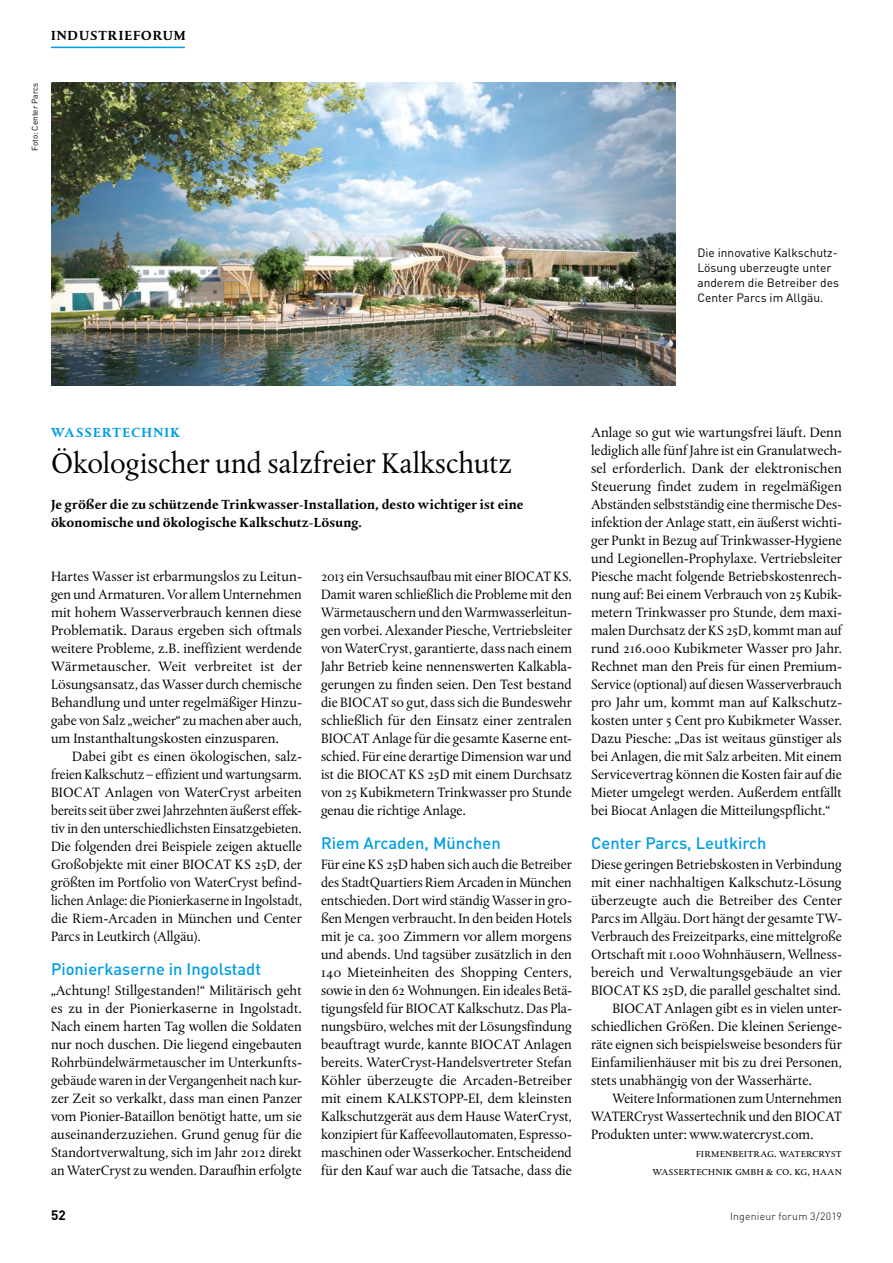
<style>
.page{position:relative;width:893px;height:1263px;background:#fff}
.page>*{position:absolute;margin:0;border:0;box-sizing:border-box;transform-origin:0 0}
.t1{font:30px "DTL Albertina ST";color:#000}
.t2{font:500 16.5px "DIN";color:#009ee3}
.t3{font:14.25px/18px "DTL Albertina ST";color:#000;text-align:justify}
.t4{font:14.25px/18px "DTL Albertina ST";color:#000;text-align:justify;scale:.95 1}
.t5{font:14.25px "DTL Albertina ST";color:#000;scale:.94 1}
.t6{font:14.25px "DTL Albertina ST";color:#000;scale:.96 1}
.t7{font:700 13.5px/18px "DTL Albertina T";letter-spacing:.02em;color:#000}
.t8{font:700 13.5px "DTL Albertina T";letter-spacing:.06em;color:#000}
.t9{font:700 13.5px "DTL Albertina T";letter-spacing:.09em;color:#009ee3}
.t10{font:700 13.5px "DIN";color:#000}
.t11{font:12px/15px "DIN";color:#000}
.t12{font:12px/18px "DTL Albertina T Caps";letter-spacing:.005em;color:#000;text-align:right}
.t13{font:300 10.5px "DIN";letter-spacing:.02em;color:#000}
.t14{font:8.25px "DIN";color:#000}
</style>
<div class="page">
<hr style="left:51px;top:47px;width:134px;height:1px;background:#009ee3">
<img style="left:51px;top:83px;width:624px;height:303px">
<p class="t8" style="left:51px;top:27px;width:136px">INDUSTRIEFORUM</p>
<p class="t14" style="left:30px;top:151px;width:70px;rotate:-90deg">Foto: Center Parcs</p>
<p class="t11" style="left:697px;top:244px;width:143px">Die innovative Kalkschutz-<br>Lösung uberzeugte unter anderem die Betreiber des<br>Center Parcs im Allgäu.</p>
<p class="t9" style="left:51px;top:423px;width:131px">WASSERTECHNIK</p>
<p class="t1" style="left:51px;top:445px;width:463px">Ökologischer und salzfreier Kalkschutz</p>
<p class="t7" style="left:51px;top:495px;width:474px">Je größer die zu schützende Trinkwasser-Installation, desto wichtiger ist eine ökonomische und ökologische Kalkschutz-Lösung.</p>
<p class="t3" style="left:51px;top:567px;width:252px">Hartes Wasser ist erbarmungslos zu Leitun-</p>
<p class="t3" style="left:51px;top:585px;width:252px">gen und Armaturen. Vor allem Unternehmen</p>
<p class="t3" style="left:51px;top:603px;width:252px">mit hohem Wasserverbrauch kennen diese</p>
<p class="t3" style="left:51px;top:621px;width:252px">Problematik. Daraus ergeben sich oftmals</p>
<p class="t3" style="left:51px;top:639px;width:252px">weitere Probleme, z.B. ineffizient werdende</p>
<p class="t3" style="left:51px;top:657px;width:252px">Wärmetauscher. Weit verbreitet ist der</p>
<p class="t3" style="left:51px;top:675px;width:252px">Lösungsansatz, das Wasser durch chemische</p>
<p class="t3" style="left:51px;top:693px;width:252px">Behandlung und unter regelmäßiger Hinzu-</p>
<p class="t3" style="left:51px;top:711px;width:252px">gabe von Salz „weicher“ zu machen aber auch,</p>
<p class="t3" style="left:51px;top:729px;width:229px">um Instanthaltungskosten einzusparen.</p>
<p class="t3" style="left:72px;top:747px;width:231px">Dabei gibt es einen ökologischen, salz-</p>
<p class="t5" style="left:51px;top:765px;width:268px">freien Kalkschutz – effizient und wartungsarm.</p>
<p class="t3" style="left:51px;top:783px;width:252px">BIOCAT Anlagen von WaterCryst arbeiten</p>
<p class="t5" style="left:51px;top:801px;width:268px">bereits seit über zwei Jahrzehnten äußerst effek-</p>
<p class="t6" style="left:51px;top:819px;width:263px">tiv in den unterschiedlichsten Einsatzgebieten.</p>
<p class="t3" style="left:51px;top:837px;width:252px">Die folgenden drei Beispiele zeigen aktuelle</p>
<p class="t3" style="left:51px;top:855px;width:252px">Großobjekte mit einer BIOCAT KS 25D, der</p>
<p class="t3" style="left:51px;top:873px;width:252px">größten im Portfolio von WaterCryst befind-</p>
<p class="t4" style="left:51px;top:891px;width:266px">lichen Anlage: die Pionierkaserne in Ingolstadt,</p>
<p class="t3" style="left:51px;top:909px;width:252px">die Riem-Arcaden in München und Center</p>
<p class="t3" style="left:51px;top:927px;width:151px">Parcs in Leutkirch (Allgäu).</p>
<p class="t2" style="left:51px;top:959px;width:211px">Pionierkaserne in Ingolstadt</p>
<p class="t3" style="left:51px;top:981px;width:252px">„Achtung! Stillgestanden!“ Militärisch geht es zu in der Pionierkaserne in Ingolstadt.<br>Nach einem harten Tag wollen die Soldaten nur noch duschen. Die liegend eingebauten Rohrbündelwärmetauscher im Unterkunfts&shy;gebäude waren in der Vergangenheit nach kur&shy;zer Zeit so verkalkt, dass man einen Panzer vom Pionier-Bataillon benötigt hatte, um sie auseinanderzuziehen. Grund genug für die Standortverwaltung, sich im Jahr 2012 direkt an WaterCryst zu wenden. Daraufhin erfolgte</p>
<p class="t4" style="left:321px;top:567px;width:266px">2013 ein Versuchsaufbau mit einer BIOCAT KS.<br>Damit waren schließlich die Probleme mit den Wärmetauschern und den Warmwasserleitun&shy;gen vorbei. Alexander Piesche, Vertriebsleiter von WaterCryst, garantierte, dass nach einem Jahr Betrieb keine nennenswerten Kalkabla&shy;gerungen zu finden seien. Den Test bestand die BIOCAT so gut, dass sich die Bundeswehr schließlich für den Einsatz einer zentralen BIOCAT Anlage für die gesamte Kaserne ent&shy;schied. Für eine derartige Dimension war und ist die BIOCAT KS 25D mit einem Durchsatz von 25 Kubikmetern Trinkwasser pro Stunde genau die richtige Anlage.</p>
<p class="t2" style="left:321px;top:833px;width:181px">Riem Arcaden, München</p>
<p class="t3" style="left:321px;top:855px;width:252px">Für eine KS 25D haben sich auch die Betreiber des StadtQuartiers Riem Arcaden in München entschieden. Dort wird ständig Wasser in gro&shy;ßen Mengen verbraucht. In den beiden Hotels mit je ca. 300 Zimmern vor allem morgens und abends. Und tagsüber zusätzlich in den 140 Mieteinheiten des Shopping Centers, sowie in den 62 Wohnungen. Ein ideales Betä&shy;tigungsfeld für BIOCAT Kalkschutz. Das Pla&shy;nungsbüro, welches mit der Lösungsfindung beauftragt wurde, kannte BIOCAT Anlagen bereits. WaterCryst-Handelsvertreter Stefan Köhler überzeugte die Arcaden-Betreiber mit einem KALKSTOPP-EI, dem kleinsten Kalkschutzgerät aus dem Hause WaterCryst, konzipiert für Kaffeevollautomaten, Espresso&shy;maschinen oder Wasserkocher. Entscheidend für den Kauf war auch die Tatsache, dass die</p>
<p class="t3" style="left:591px;top:423px;width:252px">Anlage so gut wie wartungsfrei läuft. Denn lediglich alle fünf Jahre ist ein Granulatwech&shy;sel erforderlich. Dank der elektronischen Steuerung findet zudem in regelmäßigen Abständen selbstständig eine thermische Des&shy;infektion der Anlage statt, ein äußerst wichti&shy;ger Punkt in Bezug auf Trinkwasser-Hygiene und Legionellen-Prophylaxe. Vertriebsleiter Piesche macht folgende Betriebskostenrech&shy;nung auf: Bei einem Verbrauch von 25 Kubik&shy;metern Trinkwasser pro Stunde, dem maxi&shy;malen Durchsatz der KS 25D, kommt man auf rund 216.000 Kubikmeter Wasser pro Jahr.<br>Rechnet man den Preis für einen Premium-Service (optional) auf diesen Wasserverbrauch pro Jahr um, kommt man auf Kalkschutz&shy;kosten unter 5 Cent pro Kubikmeter Wasser.<br>Dazu Piesche: „Das ist weitaus günstiger als bei Anlagen, die mit Salz arbeiten. Mit einem Servicevertrag können die Kosten fair auf die Mieter umgelegt werden. Außerdem entfällt bei Biocat Anlagen die Mitteilungspflicht.“</p>
<p class="t2" style="left:591px;top:833px;width:177px">Center Parcs, Leutkirch</p>
<p class="t3" style="left:591px;top:855px;width:252px">Diese geringen Betriebskosten in Verbindung</p>
<p class="t3" style="left:591px;top:873px;width:252px">mit einer nachhaltigen Kalkschutz-Lösung</p>
<p class="t3" style="left:591px;top:891px;width:252px">überzeugte auch die Betreiber des Center</p>
<p class="t3" style="left:591px;top:909px;width:252px">Parcs im Allgäu. Dort hängt der gesamte TW-</p>
<p class="t3" style="left:591px;top:927px;width:252px">Verbrauch des Freizeitparks, eine mittelgroße</p>
<p class="t3" style="left:591px;top:945px;width:252px">Ortschaft mit 1.000 Wohnhäusern, Wellness-</p>
<p class="t3" style="left:591px;top:963px;width:252px">bereich und Verwaltungsgebäude an vier</p>
<p class="t3" style="left:591px;top:981px;width:251px">BIOCAT KS 25D, die parallel geschaltet sind.</p>
<p class="t3" style="left:612px;top:999px;width:231px">BIOCAT Anlagen gibt es in vielen unter-</p>
<p class="t3" style="left:591px;top:1017px;width:252px">schiedlichen Größen. Die kleinen Serienge-</p>
<p class="t3" style="left:591px;top:1035px;width:252px">räte eignen sich beispielsweise besonders für</p>
<p class="t3" style="left:591px;top:1053px;width:252px">Einfamilienhäuser mit bis zu drei Personen,</p>
<p class="t3" style="left:591px;top:1071px;width:222px">stets unabhängig von der Wasserhärte.</p>
<p class="t4" style="left:612px;top:1089px;width:243px">Weitere Informationen zum Unternehmen</p>
<p class="t4" style="left:591px;top:1107px;width:266px">WATERCryst Wassertechnik und den BIOCAT</p>
<p class="t3" style="left:591px;top:1125px;width:224px">Produkten unter: www.watercryst.com.</p>
<p class="t12" style="left:652px;top:1144px;width:191px">firmenbeitrag. watercryst wassertechnik gmbh &amp; co. kg, haan</p>
<p class="t10" style="left:51px;top:1207px;width:16px">52</p>
<p class="t13" style="left:730px;top:1210px;width:113px">Ingenieur forum 3/2019</p>
</div>
